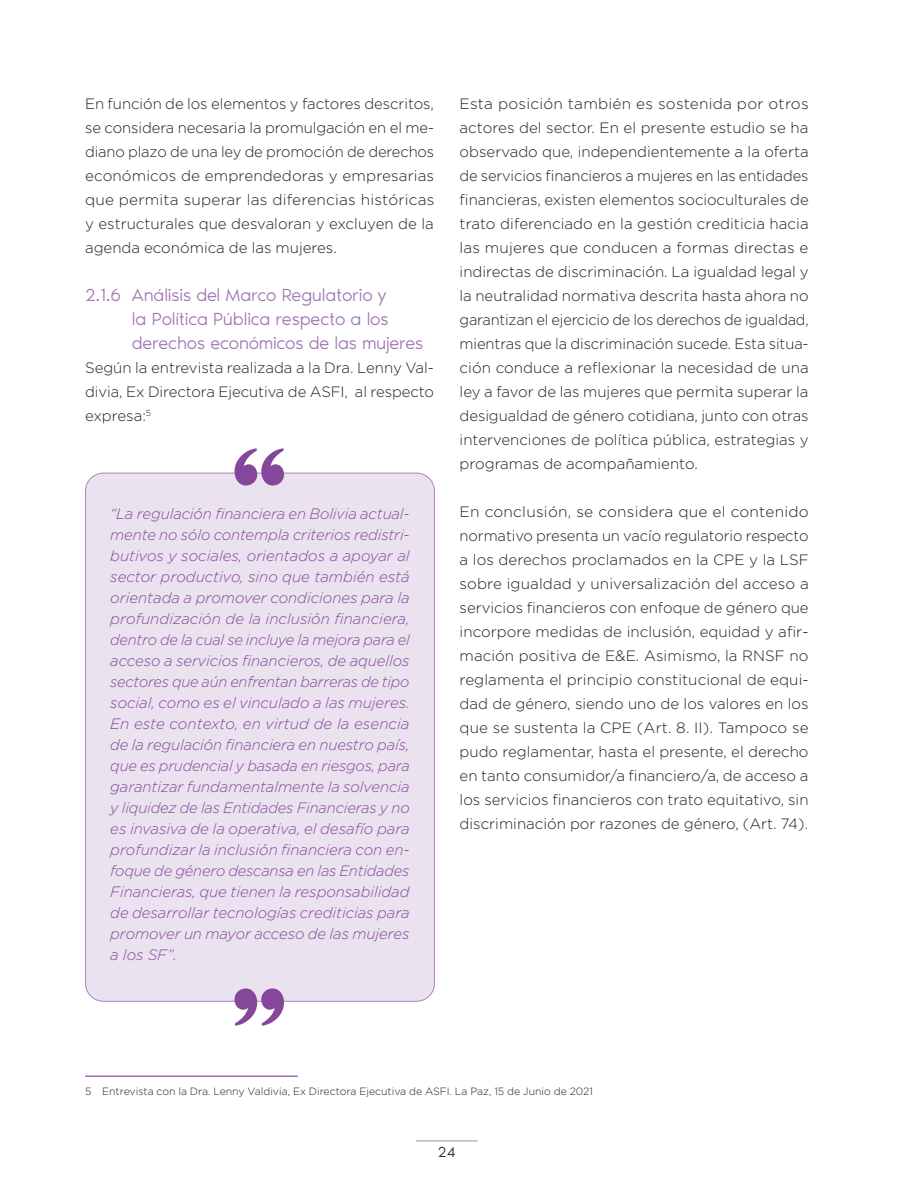
<style>
.page{position:relative;width:915px;height:1191px;background:#fff}
.page>*{position:absolute;margin:0;border:0;box-sizing:border-box;transform-origin:0 0}
._1_1_1_Subtitulo{font:300 18px/24px "Noir Pro";letter-spacing:-.01em;color:#a075b1}
._01_Cuerpo_CE{font:300 15px/24px "Gotham Pro";color:#231f20;text-align:justify}
._03_Testimonios{font:italic 300 15px/21px "Gotham Pro";letter-spacing:-.005em;color:#854799;text-align:justify}
._02_Cuerpo_SE{font:300 15px/24px "Gotham Pro";letter-spacing:-.005em;color:#231f20;text-align:justify}
.t1{font:300 15px "Noir Pro";color:#231f20}
._04_Pie_pagina{font:300 10.5px "Gotham Pro";color:#231f20}
</style>
<div class="page">
<hr style="left:416px;top:1140px;width:61px;height:1px;background:#939598">
<hr style="left:85px;top:1075px;width:213px;height:1px;background:#77278d">
<div style="left:85px;top:473px;width:349px;height:528px;background:#eae2ef;border-radius:18px"></div>
<svg style="left:234px;top:448px;width:50px;height:37px"></svg>
<svg style="left:234px;top:988px;width:50px;height:37px"></svg>
<p class="_01_Cuerpo_CE" style="left:85px;top:92px;width:350px">En función de los elementos y factores descritos, se considera necesaria la promulgación en el me&shy;diano plazo de una ley de promoción de derechos económicos de emprendedoras y empresarias que permita superar las diferencias históricas y estructurales que desvaloran y excluyen de la agenda económica de las mujeres.</p>
<p class="_1_1_1_Subtitulo" style="left:132px;top:282px;width:293px;text-indent:-47px">2.1.6 Análisis del Marco Regulatorio y<br>la Política Pública respecto a los derechos económicos de las mujeres</p>
<p class="_02_Cuerpo_SE" style="left:85px;top:356px;width:350px">Según la entrevista realizada a la Dra. Lenny Val&shy;divia, Ex Directora Ejecutiva de ASFI, al respecto expresa:<sup>5</sup></p>
<p class="_03_Testimonios" style="left:110px;top:503px;width:301px">“La regulación financiera en Bolivia actual&shy;mente no sólo contempla criterios redistri&shy;butivos y sociales, orientados a apoyar al sector productivo, sino que también está orientada a promover condiciones para la profundización de la inclusión financiera, dentro de la cual se incluye la mejora para el acceso a servicios financieros, de aquellos sectores que aún enfrentan barreras de tipo social, como es el vinculado a las mujeres.<br>En este contexto, en virtud de la esencia de la regulación financiera en nuestro país, que es prudencial y basada en riesgos, para garantizar fundamentalmente la solvencia y liquidez de las Entidades Financieras y no es invasiva de la operativa, el desafío para profundizar la inclusión financiera con en&shy;foque de género descansa en las Entidades Financieras, que tienen la responsabilidad de desarrollar tecnologías crediticias para promover un mayor acceso de las mujeres a los SF”.</p>
<p class="_01_Cuerpo_CE" style="left:459px;top:92px;width:350px">Esta posición también es sostenida por otros actores del sector. En el presente estudio se ha observado que, independientemente a la oferta de servicios financieros a mujeres en las entidades financieras, existen elementos socioculturales de trato diferenciado en la gestión crediticia hacia las mujeres que conducen a formas directas e indirectas de discriminación. La igualdad legal y la neutralidad normativa descrita hasta ahora no garantizan el ejercicio de los derechos de igualdad, mientras que la discriminación sucede. Esta situa&shy;ción conduce a reflexionar la necesidad de una ley a favor de las mujeres que permita superar la desigualdad de género cotidiana, junto con otras intervenciones de política pública, estrategias y programas de acompañamiento.</p>
<p class="_01_Cuerpo_CE" style="left:459px;top:500px;width:350px">En conclusión, se considera que el contenido normativo presenta un vacío regulatorio respecto a los derechos proclamados en la CPE y la LSF sobre igualdad y universalización del acceso a servicios financieros con enfoque de género que incorpore medidas de inclusión, equidad y afir&shy;mación positiva de E&amp;E. Asimismo, la RNSF no reglamenta el principio constitucional de equi&shy;dad de género, siendo uno de los valores en los que se sustenta la CPE (Art. 8. II). Tampoco se pudo reglamentar, hasta el presente, el derecho en tanto consumidor/a financiero/a, de acceso a los servicios financieros con trato equitativo, sin discriminación por razones de género, (Art. 74).</p>
<p class="_04_Pie_pagina" style="left:85px;top:1085px;width:509px">5 Entrevista con la Dra. Lenny Valdivia, Ex Directora Ejecutiva de ASFI. La Paz, 15 de Junio de 2021</p>
<p class="t1" style="left:438px;top:1140px;width:19px">24</p>
</div>
